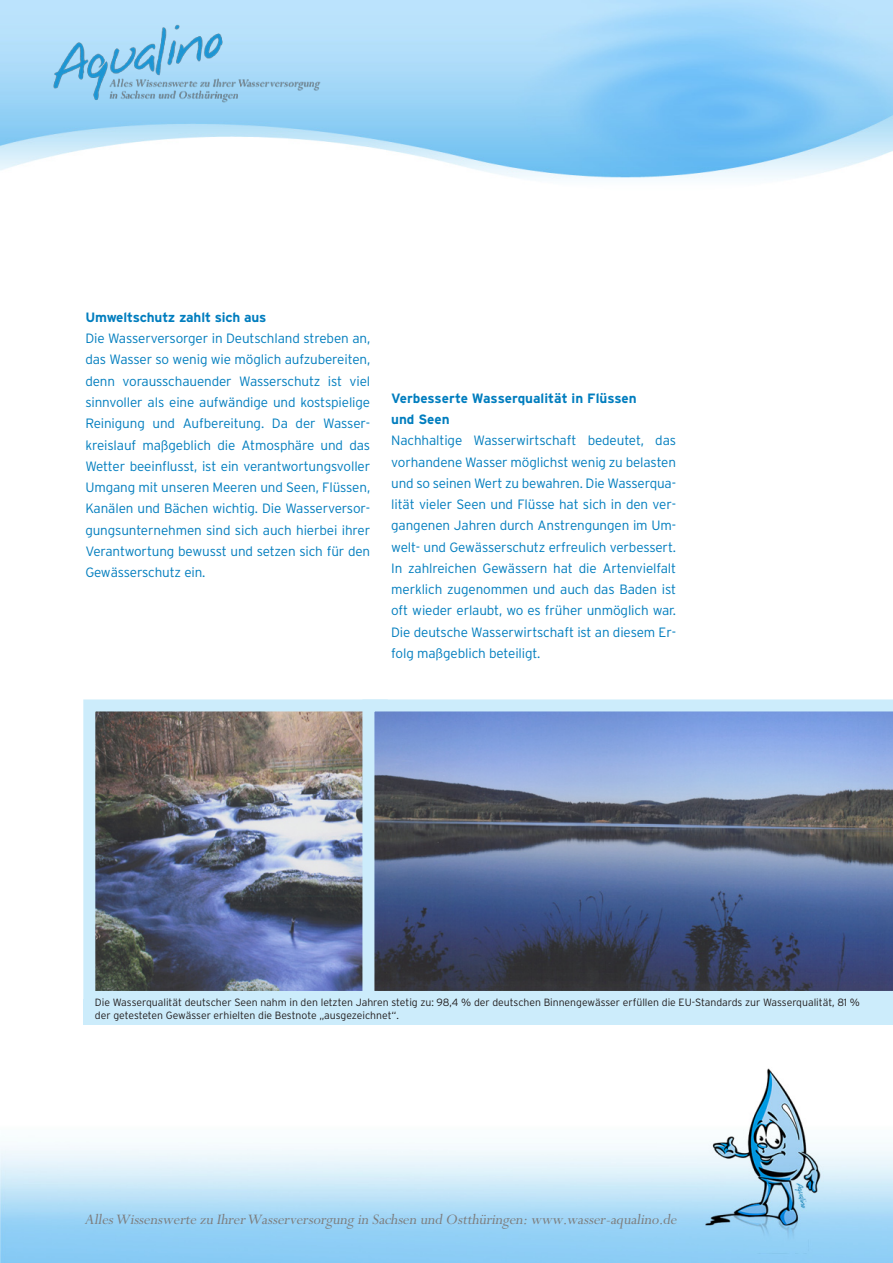
<style>
.page{position:relative;width:893px;height:1263px;background:#fff}
.page>*{position:absolute;margin:0;border:0;box-sizing:border-box;transform-origin:0 0}
.t1{font:italic 16.2px "Perpetua";color:#7d7d7d}
.t2{font:300 13.5px/21.3px "Interstate";letter-spacing:-.01em;color:#007dbe;text-align:justify}
.t3{font:700 13.5px/21.3px "Interstate";letter-spacing:-.01em;color:#007dbe}
.t4{font:300 10.5px/12.6px "Interstate";letter-spacing:-.005em;color:#231f20}
</style>
<div class="page">
<img style="left:0;top:0;width:893px;height:1263px">
<img style="left:44px;top:13px;width:286px;height:109px">
<img style="left:96px;top:712px;width:266px;height:278px">
<div style="left:83px;top:699px;width:305px;height:304px;border:12px solid #ccecfb"></div>
<svg style="left:362px;top:699px;width:531px;height:300px;background:#68799c"></svg>
<div style="left:83px;top:999px;width:810px;height:26px;background:#ccecfb"></div>
<p class="t3" style="left:85px;top:306px;width:183px">Umweltschutz zahlt sich aus</p>
<p class="t2" style="left:85px;top:328px;width:286px">Die Wasserversorger in Deutschland streben an, das Wasser so wenig wie möglich aufzubereiten, denn vorausschauender Wasserschutz ist viel sinnvoller als eine aufwändige und kostspielige Reinigung und Aufbereitung. Da der Wasser&shy;kreislauf maßgeblich die Atmosphäre und das Wetter beeinflusst, ist ein verantwortungsvoller Umgang mit unseren Meeren und Seen, Flüssen, Kanälen und Bächen wichtig. Die Wasserversor&shy;gungsunternehmen sind sich auch hierbei ihrer Verantwortung bewusst und setzen sich für den Gewässerschutz ein.</p>
<p class="t3" style="left:391px;top:387px;width:247px">Verbesserte Wasserqualität in Flüssen und Seen</p>
<p class="t2" style="left:391px;top:430px;width:286px">Nachhaltige Wasserwirtschaft bedeutet, das vorhandene Wasser möglichst wenig zu belasten und so seinen Wert zu bewahren. Die Wasserqua&shy;lität vieler Seen und Flüsse hat sich in den ver&shy;gangenen Jahren durch Anstrengungen im Um&shy;welt- und Gewässerschutz erfreulich verbessert.<br>In zahlreichen Gewässern hat die Artenvielfalt merklich zugenommen und auch das Baden ist oft wieder erlaubt, wo es früher unmöglich war.<br>Die deutsche Wasserwirtschaft ist an diesem Er&shy;folg maßgeblich beteiligt.</p>
<p class="t4" style="left:95px;top:996px;width:766px">Die Wasserqualität deutscher Seen nahm in den letzten Jahren stetig zu: 98,4 % der deutschen Binnengewässer erfüllen die EU-Standards zur Wasserqualität, 81 % der getesteten Gewässer erhielten die Bestnote „ausgezeichnet“.</p>
<p class="t1" style="left:85px;top:1211px;width:596px">AllesWissenswerte zu Ihrer Wasserversorgung in Sachsen und Ostthüringen: www.wasser-aqualino.de</p>
</div>
